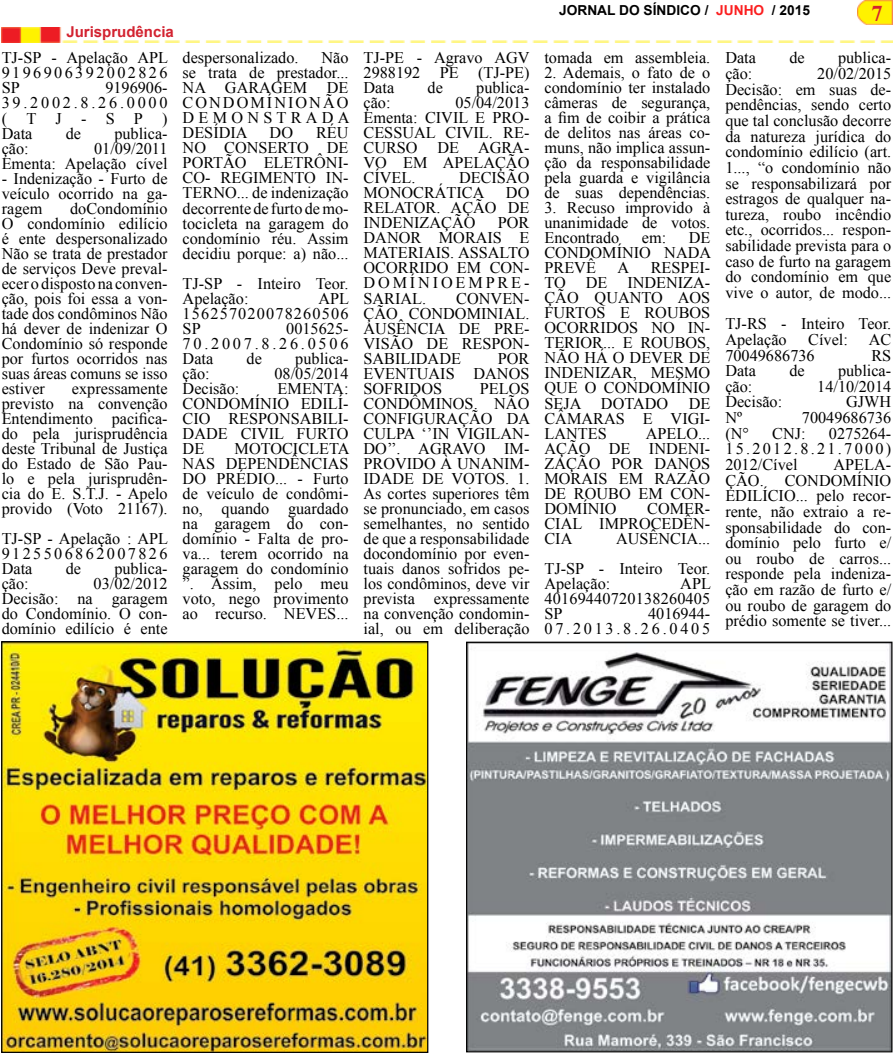
<style>
.page{position:relative;width:893px;height:1053px;background:#fff}
.page>*{position:absolute;margin:0;border:0;box-sizing:border-box;transform-origin:0 0}
.t1{font:700 22.5px "Times New Roman";color:#d32230}
.t2{font:16.25px/15px "Times New Roman";color:#000;text-align:justify}
.t3{font:16.25px/15px "Times New Roman";letter-spacing:.17em;color:#000;text-align:right}
.t4{font:700 15px "Arial";color:#d32230}
.t5{font:700 13.75px "Arial";color:#000}
.s1{color:#fb1f20}
</style>
<div class="page">
<img style="left:857px;top:1px;width:36px;height:24px">
<img style="left:1px;top:27px;width:892px;height:15px">
<img style="left:468px;top:643px;width:422px;height:407px">
<img style="left:3px;top:643px;width:423px;height:407px">
<p class="t4" style="left:66px;top:22px;width:109px">Jurisprudência</p>
<p class="t2" style="left:2px;top:50px;width:168px">TJ-SP - Apelação APL 9196906392002826<br>SP</p>
<p class="t2" style="left:2px;top:80px;width:167px;text-indent:104px">9196906- 39.2002.8.26.0000 (TJ-SP)<br>Data</p>
<p class="t2" style="left:66px;top:125px;width:17px">de</p>
<p class="t2" style="left:114px;top:125px;width:55px">publica-</p>
<p class="t2" style="left:2px;top:140px;width:167px;text-align:right">01/09/2011<br>Ementa: Apelação cível</p>
<p class="t2" style="left:2px;top:170px;width:167px">- Indenização - Furto de veículo ocorrido na ga&shy;ragem</p>
<p class="t2" style="left:2px;top:140px;width:29px">ção:</p>
<p class="t2" style="left:2px;top:200px;width:167px;text-indent:68px">doCondomínio O condomínio edilício é ente despersonalizado Não se trata de prestador de serviços Deve preval&shy;ecer o disposto na conven&shy;ção, pois foi essa a von&shy;tade dos condôminos Não há dever de indenizar O Condomínio só responde por furtos ocorridos nas suas áreas comuns se isso estiver</p>
<p class="t2" style="left:2px;top:380px;width:167px;text-indent:70px">expressamente previsto na convenção Entendimento pacifica&shy;do pela jurisprudência deste Tribunal de Justiça do Estado de São Pau&shy;lo e pela jurisprudên&shy;cia do E. S.T.J. - Apelo provido (Voto 21167).</p>
<p class="t2" style="left:2px;top:530px;width:168px">TJ-SP - Apelação : APL 9125506862007826<br>Data</p>
<p class="t2" style="left:66px;top:560px;width:17px">de</p>
<p class="t2" style="left:114px;top:560px;width:55px">publica-</p>
<p class="t2" style="left:2px;top:575px;width:167px;text-indent:92px">03/02/2012<br>Decisão: na garagem do Condomínio. O con&shy;domínio edilício é ente</p>
<p class="t2" style="left:2px;top:575px;width:29px">ção:</p>
<p class="t2" style="left:183px;top:50px;width:117px">despersonalizado.</p>
<p class="t2" style="left:183px;top:50px;width:168px;text-indent:139px">Não se trata de prestador...<br>NA GARAGEM DE CONDOMÍNIONÃO DEMONSTRADA DESÍDIA</p>
<p class="t2" style="left:183px;top:125px;width:167px;text-indent:133px">RÉU NO CONSERTO DE PORTÃO ELETRÔNI-CO- REGIMENTO IN-TERNO... de indenização decorrente de furto de mo&shy;tocicleta na garagem do condomínio réu. Assim decidiu porque: a) não...</p>
<p class="t2" style="left:183px;top:275px;width:167px">TJ-SP - Inteiro Teor.<br>Apelação:</p>
<p class="t2" style="left:270px;top:125px;width:25px">DO</p>
<p class="t2" style="left:183px;top:290px;width:168px;text-indent:136px">APL 156257020078260506<br>SP</p>
<p class="t2" style="left:183px;top:320px;width:167px;text-indent:104px">0015625- 70.2007.8.26.0506<br>Data</p>
<p class="t2" style="left:247px;top:350px;width:17px">de</p>
<p class="t2" style="left:295px;top:350px;width:55px">publica-</p>
<p class="t2" style="left:183px;top:365px;width:29px">ção:</p>
<p class="t2" style="left:274px;top:365px;width:76px">08/05/2014</p>
<p class="t2" style="left:183px;top:380px;width:58px">Decisão:</p>
<p class="t2" style="left:183px;top:380px;width:167px;text-indent:95px">EMENTA:<br>CONDOMÍNIO EDILÍ-CIO RESPONSABILI-DADE CIVIL FURTO DE</p>
<p class="t2" style="left:183px;top:440px;width:168px;text-indent:52px">MOTOCICLETA NAS DEPENDÊNCIAS DO PRÉDIO... - Furto de veículo de condômi&shy;no, quando guardado na garagem do con&shy;domínio - Falta de pro&shy;va... terem ocorrido na garagem do condomínio ”. Assim, pelo meu voto, nego provimento ao recurso. NEVES...</p>
<p class="t2" style="left:364px;top:50px;width:168px">TJ-PE - Agravo AGV 2988192 PE (TJ-PE)<br>Data</p>
<p class="t2" style="left:428px;top:80px;width:17px">de</p>
<p class="t2" style="left:476px;top:80px;width:55px">publica-</p>
<p class="t2" style="left:364px;top:95px;width:167px;text-indent:92px">05/04/2013<br>Ementa: CIVIL E PRO-CESSUAL CIVIL. RE-CURSO DE AGRA-VO EM APELAÇÃO CÍVEL.</p>
<p class="t2" style="left:364px;top:95px;width:29px">ção:</p>
<p class="t2" style="left:364px;top:170px;width:167px;text-indent:95px">DECISÃO<br>MONOCRÁTICA</p>
<p class="t2" style="left:364px;top:185px;width:167px;text-indent:142px">DO RELATOR. AÇÃO DE INDENIZAÇÃO</p>
<p class="t2" style="left:364px;top:215px;width:167px;text-indent:134px">POR DANOR MORAIS E MATERIAIS. ASSALTO OCORRIDO EM CON-DOMÍNIOEMPRE-SARIAL.</p>
<p class="t2" style="left:364px;top:290px;width:167px;text-indent:93px">CONVEN-ÇÃO CONDOMINIAL.<br>AUSÊNCIA DE PRE-VISÃO DE RESPON-SABILIDADE</p>
<p class="t2" style="left:364px;top:350px;width:167px;text-indent:134px">POR EVENTUAIS DANOS SOFRIDOS</p>
<p class="t2" style="left:364px;top:380px;width:168px;text-indent:116px">PELOS CONDÔMINOS. NÃO CONFIGURAÇÃO DA CULPA ‘’IN VIGILAN-DO’’. AGRAVO IM-PROVIDO À UNANIM-IDADE DE VOTOS. 1.<br>As cortes superiores têm se pronunciado, em casos semelhantes, no sentido de que a responsabilidade docondomínio por even&shy;tuais danos sofridos pe&shy;los condôminos, deve vir prevista expressamente na convenção condomin&shy;ial, ou em deliberação</p>
<p class="t5" style="left:559px;top:1px;width:253px">JORNAL DO SÍNDICO / <span class="s1">JUNHO</span> / 2015</p>
<h1 class="t1" style="left:871px;top:-2px;width:13px">7</h1>
<p class="t2" style="left:544px;top:50px;width:167px">tomada em assembleia.</p>
<p class="t2" style="left:544px;top:65px;width:167px">2. Ademais, o fato de o condomínio ter instalado câmeras de segurança, a fim de coibir a prática de delitos nas áreas co&shy;muns, não implica assun&shy;ção da responsabilidade pela guarda e vigilância de suas dependências.</p>
<p class="t2" style="left:544px;top:200px;width:167px">3. Recuso improvido à unanimidade de votos.<br>Encontrado</p>
<p class="t2" style="left:544px;top:230px;width:168px;text-indent:144px">DE CONDOMÍNIO NADA PREVÊ</p>
<p class="t2" style="left:642px;top:230px;width:26px">em:</p>
<p class="t2" style="left:544px;top:260px;width:167px;text-indent:106px">RESPEI-TO DE INDENIZA-ÇÃO QUANTO AOS FURTOS E ROUBOS OCORRIDOS NO IN-TERIOR... E ROUBOS, NÃO HÁ O DEVER DE INDENIZAR, MESMO QUE O CONDOMÍNIO SEJA DOTADO</p>
<p class="t2" style="left:617px;top:260px;width:13px">A</p>
<p class="t2" style="left:544px;top:395px;width:167px;text-indent:144px">DE CÂMARAS E VIGI-LANTES</p>
<p class="t2" style="left:544px;top:425px;width:167px;text-indent:101px">APELO...<br>AÇÃO DE INDENI-ZAÇÃO POR DANOS MORAIS EM RAZÃO DE ROUBO EM CON-DOMÍNIO</p>
<p class="t2" style="left:544px;top:500px;width:167px;text-indent:103px">COMER-CIAL IMPROCEDÊN-CIA</p>
<p class="t2" style="left:544px;top:523px;width:167px;line-height:30px;text-align:right">AUSÊNCIA...<br>TJ-SP - Inteiro Teor.</p>
<p class="t2" style="left:544px;top:575px;width:67px">Apelação:</p>
<p class="t2" style="left:544px;top:575px;width:168px;text-indent:136px">APL 40169440720138260405<br>SP</p>
<p class="t3" style="left:544px;top:605px;width:167px">4016944-<br>07.2013.8.26.0405</p>
<p class="t2" style="left:725px;top:50px;width:32px">Data</p>
<p class="t2" style="left:789px;top:50px;width:17px">de</p>
<p class="t2" style="left:838px;top:50px;width:55px">publica-</p>
<p class="t2" style="left:725px;top:66px;width:29px">ção:</p>
<p class="t2" style="left:725px;top:65px;width:167px;line-height:15.6px;text-indent:92px">20/02/2015<br>Decisão: em suas de&shy;pendências, sendo certo que tal conclusão decorre da natureza jurídica do condomínio edilício (art.<br>1..., “o condomínio não se responsabilizará por estragos de qualquer na&shy;tureza, roubo incêndio etc., ocorridos... respon&shy;sabilidade prevista para o caso de furto na garagem do condomínio em que vive o autor, de modo...</p>
<p class="t2" style="left:725px;top:316px;width:167px;line-height:15.6px">TJ-RS - Inteiro Teor.<br>Apelação</p>
<p class="t2" style="left:808px;top:332px;width:41px">Cível:</p>
<p class="t2" style="left:869px;top:332px;width:24px">AC</p>
<p class="t2" style="left:725px;top:347px;width:91px">70049686736</p>
<p class="t2" style="left:871px;top:347px;width:21px">RS</p>
<p class="t2" style="left:725px;top:363px;width:32px">Data</p>
<p class="t2" style="left:789px;top:363px;width:17px">de</p>
<p class="t2" style="left:838px;top:363px;width:55px">publica-</p>
<p class="t2" style="left:725px;top:378px;width:29px">ção:</p>
<p class="t2" style="left:817px;top:378px;width:76px">14/10/2014</p>
<p class="t2" style="left:725px;top:394px;width:58px">Decisão:</p>
<p class="t2" style="left:846px;top:394px;width:47px">GJWH</p>
<p class="t2" style="left:725px;top:410px;width:18px">Nº</p>
<p class="t2" style="left:802px;top:410px;width:91px">70049686736</p>
<p class="t2" style="left:725px;top:425px;width:25px">(N°</p>
<p class="t2" style="left:772px;top:425px;width:35px">CNJ:</p>
<p class="t2" style="left:725px;top:425px;width:167px;line-height:15.6px;text-indent:104px">0275264- 15.2012.8.21.7000)<br>2012/Cível</p>
<p class="t2" style="left:833px;top:456px;width:59px">APELA-</p>
<p class="t2" style="left:725px;top:472px;width:167px;line-height:15.6px;text-indent:59px">CONDOMÍNIO EDILÍCIO... pelo recor&shy;rente, não extraio a re&shy;sponsabilidade do con&shy;domínio pelo furto e/ ou roubo de carros... responde pela indeniza&shy;ção em razão de furto e/ ou roubo de garagem do prédio somente se tiver...</p>
<p class="t2" style="left:725px;top:472px;width:40px">ÇÃO.</p>
</div>
